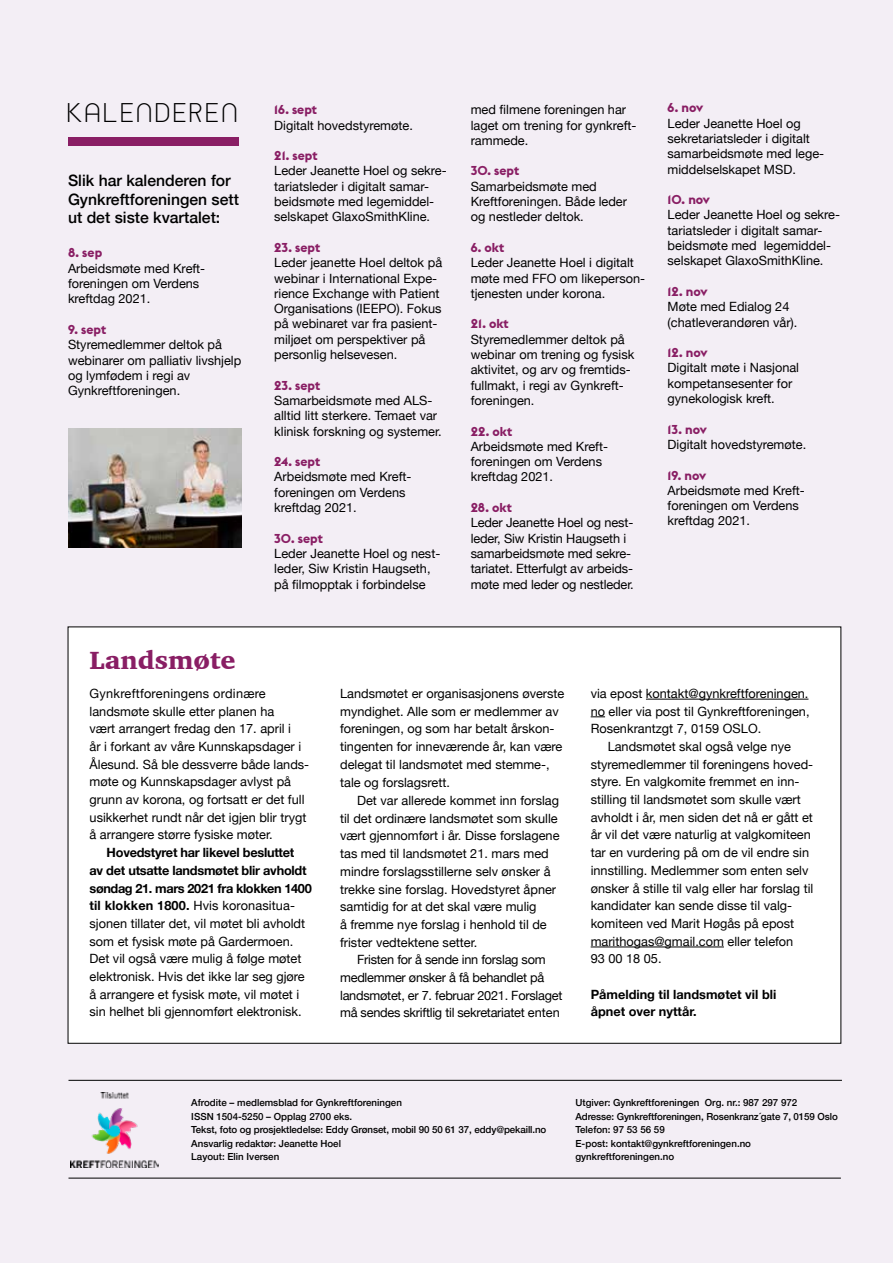
<style>
.page{position:relative;width:893px;height:1263px;background:#f3eef5}
.page>*{position:absolute;margin:0;border:0;box-sizing:border-box;transform-origin:0 0}
.t1{font:25.8px "Time Burner";letter-spacing:.1em;color:#000}
.t2{font:900 25.5px "Charter";color:#891e64}
.t3{font:500 15.75px/18.9px "Helvetica Neue";color:#000}
.t4{font:12.75px/15.3px "Helvetica Neue";color:#000}
.t5{font:12.75px/17.7px "Helvetica Neue";letter-spacing:-.02em;color:#000}
.t6{font:700 12.75px "Euclid Flex";color:#891e64}
.t7{font:700 12.75px/17.7px "Helvetica Neue";color:#000}
.t8{font:500 9.75px/13.5px "Helvetica Neue";color:#000}
.s1{font-weight:700}
</style>
<div class="page">
<div style="left:68px;top:627px;width:773px;height:416px;background:#fff"></div>
<div style="left:68px;top:137px;width:170px;height:9px;background:#891e64"></div>
<hr style="left:68px;top:1080px;width:774px;height:1px;background:#000">
<hr style="left:68px;top:1178px;width:773px;height:1px;background:#000">
<img style="left:70px;top:1092px;width:88px;height:76px">
<hr style="left:646px;top:699px;width:162px;height:1px;background:#000">
<svg style="left:591px;top:716px;width:14px;height:1px"></svg>
<hr style="left:591px;top:947px;width:133px;height:1px;background:#000">
<img style="left:69px;top:429px;width:173px;height:119px">
<h1 class="t1" style="left:68px;top:93px;width:172px">KALENDEREN</h1>
<p class="t3" style="left:68px;top:169px;width:172px">Slik har kalenderen for<br>Gynkreftforeningen sett ut det siste kvartalet:</p>
<p class="t6" style="left:68px;top:246px;width:36px">8. sep</p>
<p class="t4" style="left:68px;top:261px;width:139px">Arbeidsmøte med Kreft&shy;foreningen om Verdens kreftdag 2021.</p>
<p class="t6" style="left:68px;top:322px;width:40px">9. sept</p>
<p class="t4" style="left:68px;top:338px;width:175px">Styremedlemmer deltok på webinarer om palliativ livshjelp og lymfødem i regi av<br>Gynkreftforeningen.</p>
<h2 class="t2" style="left:90px;top:645px;width:147px">Landsmøte</h2>
<p class="t6" style="left:274px;top:102px;width:44px">16. sept</p>
<p class="t4" style="left:274px;top:118px;width:140px">Digitalt hovedstyremøte.</p>
<p class="t6" style="left:274px;top:148px;width:45px">21. sept</p>
<p class="t4" style="left:274px;top:164px;width:174px">Leder Jeanette Hoel og sekre&shy;tariatsleder i digitalt samar&shy;beidsmøte med legemiddel&shy;selskapet GlaxoSmithKline.</p>
<p class="t6" style="left:274px;top:240px;width:48px">23. sept</p>
<p class="t4" style="left:274px;top:256px;width:169px">Leder jeanette Hoel deltok på webinar i International Expe&shy;rience Exchange with Patient<br>Organisations (IEEPO). Fokus på webinaret var fra pasient&shy;miljøet om perspektiver på personlig helsevesen.</p>
<p class="t6" style="left:274px;top:378px;width:48px">23. sept</p>
<p class="t4" style="left:274px;top:393px;width:169px">Samarbeidsmøte med ALS&shy;alltid litt sterkere. Temaet var klinisk forskning og systemer.</p>
<p class="t6" style="left:274px;top:454px;width:48px">24. sept</p>
<p class="t4" style="left:274px;top:470px;width:139px">Arbeidsmøte med Kreft&shy;foreningen om Verdens kreftdag 2021.</p>
<p class="t6" style="left:274px;top:531px;width:50px">30. sept</p>
<p class="t4" style="left:274px;top:546px;width:168px">Leder Jeanette Hoel og nest&shy;leder, Siw Kristin Haugseth, på filmopptak i forbindelse</p>
<p class="t4" style="left:471px;top:103px;width:167px">med filmene foreningen har laget om trening for gynkreft&shy;rammede.</p>
<p class="t6" style="left:471px;top:164px;width:50px">30. sept</p>
<p class="t4" style="left:471px;top:179px;width:158px">Samarbeidsmøte med<br>Kreftforeningen. Både leder og nestleder deltok.</p>
<p class="t6" style="left:471px;top:240px;width:35px">6. okt</p>
<p class="t4" style="left:471px;top:256px;width:176px">Leder Jeanette Hoel i digitalt møte med FFO om likeperson&shy;tjenesten under korona.</p>
<p class="t6" style="left:471px;top:317px;width:40px">21. okt</p>
<p class="t4" style="left:471px;top:332px;width:165px">Styremedlemmer deltok på webinar om trening og fysisk aktivitet, og arv og fremtids&shy;fullmakt, i regi av Gynkreft&shy;foreningen.</p>
<p class="t6" style="left:471px;top:424px;width:43px">22. okt</p>
<p class="t4" style="left:471px;top:439px;width:139px">Arbeidsmøte med Kreft&shy;foreningen om Verdens kreftdag 2021.</p>
<p class="t6" style="left:471px;top:500px;width:43px">28. okt</p>
<p class="t4" style="left:471px;top:516px;width:165px">Leder Jeanette Hoel og nest&shy;leder, Siw Kristin Haugseth i samarbeidsmøte med sekre&shy;tariatet. Etterfulgt av arbeids&shy;møte med leder og nestleder.</p>
<p class="t6" style="left:668px;top:100px;width:37px">6. nov</p>
<p class="t4" style="left:668px;top:116px;width:158px">Leder Jeanette Hoel og sekretariatsleder i digitalt samarbeidsmøte med lege&shy;middelselskapet MSD.</p>
<p class="t6" style="left:668px;top:192px;width:44px">10. nov</p>
<p class="t4" style="left:668px;top:208px;width:174px">Leder Jeanette Hoel og sekre&shy;tariatsleder i digitalt samar&shy;beidsmøte med legemiddel&shy;selskapet GlaxoSmithKline.</p>
<p class="t6" style="left:668px;top:284px;width:41px">12. nov</p>
<p class="t4" style="left:668px;top:300px;width:131px">Møte med Edialog 24 (chatleverandøren vår).</p>
<p class="t6" style="left:668px;top:345px;width:41px">12. nov</p>
<p class="t4" style="left:668px;top:361px;width:133px">Digitalt møte i Nasjonal kompetansesenter for gynekologisk kreft.</p>
<p class="t6" style="left:668px;top:422px;width:41px">13. nov</p>
<p class="t4" style="left:668px;top:437px;width:140px">Digitalt hovedstyremøte.</p>
<p class="t6" style="left:668px;top:468px;width:40px">19. nov</p>
<p class="t4" style="left:668px;top:483px;width:139px">Arbeidsmøte med Kreft&shy;foreningen om Verdens kreftdag 2021.</p>
<p class="t4" style="left:90px;top:685px;width:221px;line-height:17.7px">Gynkreftforeningens ordinære landsmøte skulle etter planen ha<br>vært arrangert fredag den 17. april i<br>år i forkant av våre Kunnskapsdager i Ålesund. Så ble dessverre både lands&shy;møte og Kunnskapsdager avlyst på grunn av korona, og fortsatt er det full usikkerhet rundt når det igjen blir trygt å arrangere større fysiske møter.</p>
<p class="t4" style="left:90px;top:844px;width:224px;line-height:17.7px;text-indent:17px"><span class="s1">Hovedstyret har likevel besluttet<br>av det utsatte landsmøtet blir avholdt søndag 21. mars 2021 fra klokken 1400 til klokken 1800.</span> Hvis koronasitua&shy;sjonen tillater det, vil møtet bli avholdt som et fysisk møte på Gardermoen.<br>Det vil også være mulig å følge møtet elektronisk. Hvis det ikke lar seg gjøre å arrangere et fysisk møte, vil møtet i sin helhet bli gjennomført elektronisk.</p>
<p class="t4" style="left:340px;top:685px;width:226px;line-height:17.9px">Landsmøtet er organisasjonens øverste myndighet. Alle som er medlemmer av foreningen, og som har betalt årskon&shy;tingenten for inneværende år, kan være delegat til landsmøtet med stemme-, tale og forslagsrett.</p>
<p class="t4" style="left:340px;top:792px;width:221px;line-height:17.7px;text-indent:17px">Det var allerede kommet inn forslag til det ordinære landsmøtet som skulle vært gjennomført i år. Disse forslagene tas med til landsmøtet 21. mars med mindre forslagsstillerne selv ønsker å trekke sine forslag. Hovedstyret åpner samtidig for at det skal være mulig<br>å fremme nye forslag i henhold til de frister vedtektene setter.</p>
<p class="t5" style="left:340px;top:952px;width:224px;text-indent:17px">Fristen for å sende inn forslag som medlemmer ønsker å få behandlet på landsmøtet, er 7. februar 2021. Forslaget må sendes skriftlig til sekretariatet enten</p>
<p class="t4" style="left:591px;top:685px;width:220px;line-height:17.7px;text-align:justify">via epost kontakt@gynkreftforeningen. no eller via post til Gynkreftforeningen, Rosenkrantzgt 7, 0159 OSLO.</p>
<p class="t4" style="left:591px;top:738px;width:224px;line-height:17.7px;text-indent:17px">Landsmøtet skal også velge nye styremedlemmer til foreningens hoved&shy;styre. En valgkomite fremmet en inn&shy;stilling til landsmøtet som skulle vært avholdt i år, men siden det nå er gått et år vil det være naturlig at valgkomiteen tar en vurdering på om de vil endre sin innstilling. Medlemmer som enten selv ønsker å stille til valg eller har forslag til kandidater kan sende disse til valg&shy;komiteen ved Marit Høgås på epost marithogas@gmail.com eller telefon<br>93 00 18 05.</p>
<p class="t7" style="left:591px;top:986px;width:187px">Påmelding til landsmøtet vil bli åpnet over nyttår.</p>
<p class="t8" style="left:191px;top:1095px;width:357px">Afrodite – medlemsblad for Gynkreftforeningen<br>ISSN 1504-5250 – Opplag 2700 eks.<br>Tekst, foto og prosjektledelse: Eddy Grønset, mobil 90 50 61 37, eddy@pekaill.no Ansvarlig redaktør: Jeanette Hoel<br>Layout: Elin Iversen</p>
<p class="t8" style="left:575px;top:1095px;width:264px">Utgiver: Gynkreftforeningen Org. nr.: 987 297 972<br>Adresse: Gynkreftforeningen, Rosenkranz´gate 7, 0159 Oslo Telefon: 97 53 56 59<br>E-post: kontakt@gynkreftforeningen.no gynkreftforeningen.no</p>
</div>
